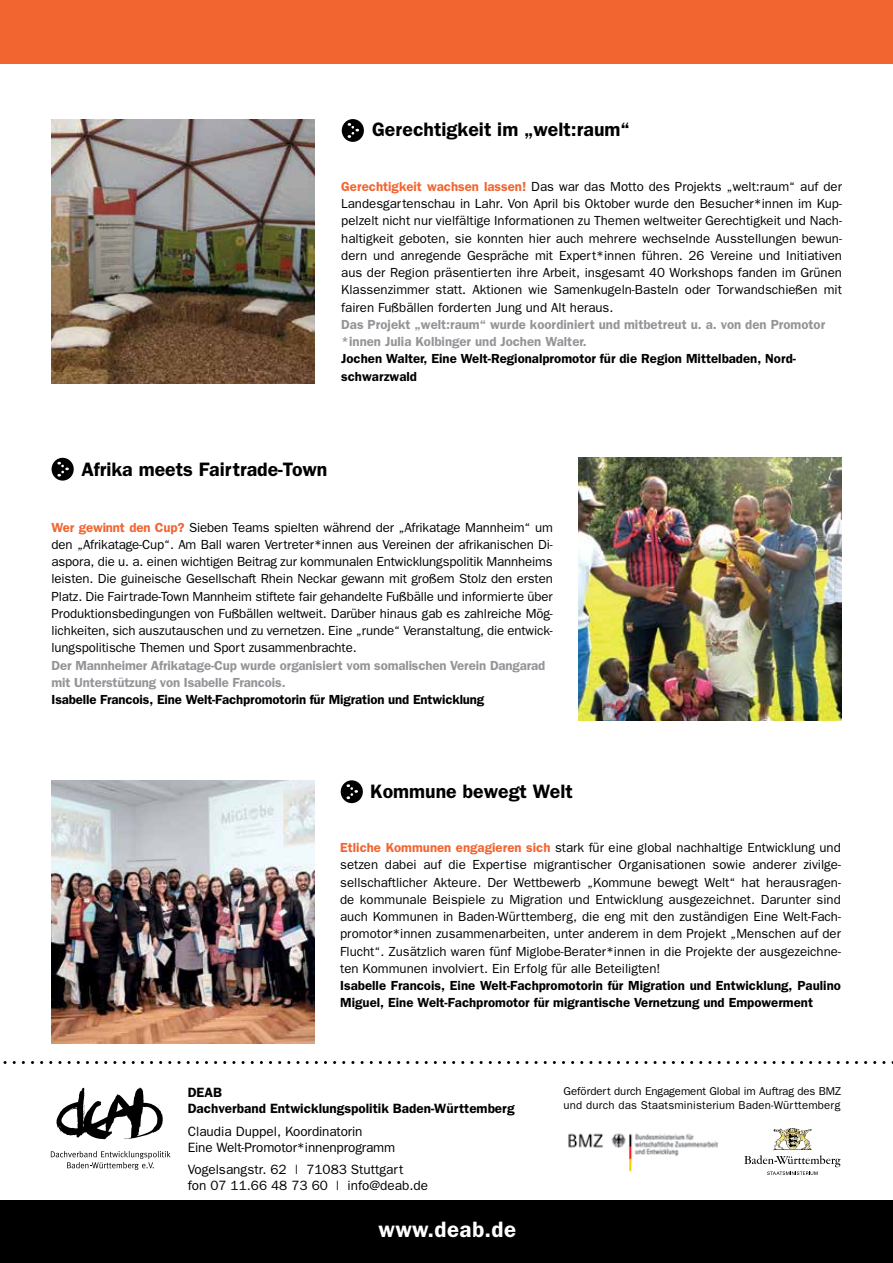
<style>
.page{position:relative;width:893px;height:1263px;background:#fff}
.page>*{position:absolute;margin:0;border:0;box-sizing:border-box;transform-origin:0 0}
.t1{font:600 22.35px "Franklin Gothic";letter-spacing:.02em;color:#fff}
.t2{font:600 19.5px "Franklin Gothic";color:#000}
.t3{font:13.5px/16.2px "Franklin Gothic";color:#000}
.t4{font:600 13.5px/16.2px "Franklin Gothic";color:#000}
.t5{font:13.2px/17.2px "Franklin Gothic";color:#000;text-align:justify}
.t6{font:600 13.2px/17.2px "Franklin Gothic";color:#000}
.t7{font:600 13.2px/17.2px "Franklin Gothic";letter-spacing:-.01em;color:#939598}
.t8{font:11.4px/13.6px "Franklin Gothic";letter-spacing:.015em;color:#000}
.s1{font-weight:600;color:#f26531}
</style>
<div class="page">
<img style="left:773px;top:1129px;width:39px;height:21px">
<svg style="left:744px;top:1155px;width:97px;height:20px"></svg>
<img style="left:568px;top:1133px;width:150px;height:39px">
<svg style="left:51px;top:1151px;width:120px;height:19px"></svg>
<svg style="left:56px;top:1088px;width:107px;height:51px"></svg>
<svg style="left:3px;top:1061px;width:890px;height:3px"></svg>
<div style="left:342px;top:119px;width:22px;height:23px;background:#000;border-radius:50%"></div>
<svg style="left:347px;top:123px;width:12px;height:15px"></svg>
<img style="left:51px;top:119px;width:264px;height:264px">
<div style="left:341px;top:780px;width:22px;height:23px;background:#000;border-radius:50%"></div>
<svg style="left:346px;top:784px;width:11px;height:15px"></svg>
<img style="left:51px;top:780px;width:264px;height:264px">
<div style="left:0;top:0;width:893px;height:64px;background:#f26531"></div>
<div style="left:0;top:1200px;width:893px;height:63px;background:#000"></div>
<img style="left:578px;top:457px;width:264px;height:264px">
<div style="left:52px;top:458px;width:22px;height:23px;background:#000;border-radius:50%"></div>
<svg style="left:57px;top:461px;width:11px;height:15px"></svg>
<h2 class="t2" style="left:372px;top:118px;width:259px">Gerechtigkeit im „welt:raum“</h2>
<p class="t5" style="left:341px;top:178px;width:502px"><span class="s1">Gerechtigkeit wachsen lassen!</span> Das war das Motto des Projekts „welt:raum“ auf der Landesgartenschau in Lahr. Von April bis Oktober wurde den Besucher*innen im Kup&shy;pelzelt nicht nur vielfältige Informationen zu Themen weltweiter Gerechtigkeit und Nach&shy;haltigkeit geboten, sie konnten hier auch mehrere wechselnde Ausstellungen bewun&shy;dern und anregende Gespräche mit Expert*innen führen. 26 Vereine und Initiativen aus der Region präsentierten ihre Arbeit, insgesamt 40 Workshops fanden im Grünen Klassenzimmer statt. Aktionen wie Samenkugeln-Basteln oder Torwandschießen mit fairen Fußbällen forderten Jung und Alt heraus.</p>
<p class="t7" style="left:341px;top:315px;width:485px">Das Projekt „welt:raum“ wurde koordiniert und mitbetreut u. a. von den Promotor *innen Julia Kolbinger und Jochen Walter.</p>
<p class="t6" style="left:341px;top:350px;width:456px">Jochen Walter, Eine Welt-Regionalpromotor für die Region Mittelbaden, Nord&shy;schwarzwald</p>
<h2 class="t2" style="left:81px;top:457px;width:248px">Afrika meets Fairtrade-Town</h2>
<p class="t5" style="left:52px;top:518px;width:503px"><span class="s1">Wer gewinnt den Cup?</span> Sieben Teams spielten während der „Afrikatage Mannheim“ um den „Afrikatage-Cup“. Am Ball waren Vertreter*innen aus Vereinen der afrikanischen Di&shy;aspora, die u. a. einen wichtigen Beitrag zur kommunalen Entwicklungspolitik Mannheims leisten. Die guineische Gesellschaft Rhein Neckar gewann mit großem Stolz den ersten Platz. Die Fairtrade-Town Mannheim stiftete fair gehandelte Fußbälle und informierte über Produktionsbedingungen von Fußbällen weltweit. Darüber hinaus gab es zahlreiche Mög&shy;lichkeiten, sich auszutauschen und zu vernetzen. Eine „runde“ Veranstaltung, die entwick&shy;lungspolitische Themen und Sport zusammenbrachte.</p>
<p class="t7" style="left:52px;top:656px;width:495px">Der Mannheimer Afrikatage-Cup wurde organisiert vom somalischen Verein Dangarad mit Unterstützung von Isabelle Francois.</p>
<p class="t6" style="left:52px;top:691px;width:434px">Isabelle Francois, Eine Welt-Fachpromotorin für Migration und Entwicklung</p>
<h2 class="t2" style="left:370px;top:780px;width:204px">Kommune bewegt Welt</h2>
<p class="t5" style="left:340px;top:839px;width:502px"><span class="s1">Etliche Kommunen engagieren sich</span> stark für eine global nachhaltige Entwicklung und setzen dabei auf die Expertise migrantischer Organisationen sowie anderer zivilge&shy;sellschaftlicher Akteure. Der Wettbewerb „Kommune bewegt Welt“ hat herausragen&shy;de kommunale Beispiele zu Migration und Entwicklung ausgezeichnet. Darunter sind auch Kommunen in Baden-Württemberg, die eng mit den zuständigen Eine Welt-Fach&shy;promotor*innen zusammenarbeiten, unter anderem in dem Projekt „Menschen auf der Flucht“. Zusätzlich waren fünf Miglobe-Berater*innen in die Projekte der ausgezeichne&shy;ten Kommunen involviert. Ein Erfolg für alle Beteiligten!</p>
<p class="t6" style="left:340px;top:977px;width:502px">Isabelle Francois, Eine Welt-Fachpromotorin für Migration und Entwicklung, Paulino<br>Miguel, Eine Welt-Fachpromotor für migrantische Vernetzung und Empowerment</p>
<p class="t4" style="left:188px;top:1084px;width:328px">DEAB<br>Dachverband Entwicklungspolitik Baden-Württemberg</p>
<p class="t3" style="left:188px;top:1123px;width:209px">Claudia Duppel, Koordinatorin<br>Eine Welt-Promotor*innenprogramm</p>
<p class="t3" style="left:188px;top:1161px;width:242px">Vogelsangstr. 62 | 71083 Stuttgart<br>fon 07 11.66 48 73 60 | info@deab.de</p>
<h1 class="t1" style="left:378px;top:1216px;width:139px">www.deab.de</h1>
<p class="t8" style="left:564px;top:1084px;width:279px">Gefördert durch Engagement Global im Auftrag des BMZ und durch das Staatsministerium Baden-Württemberg</p>
</div>
